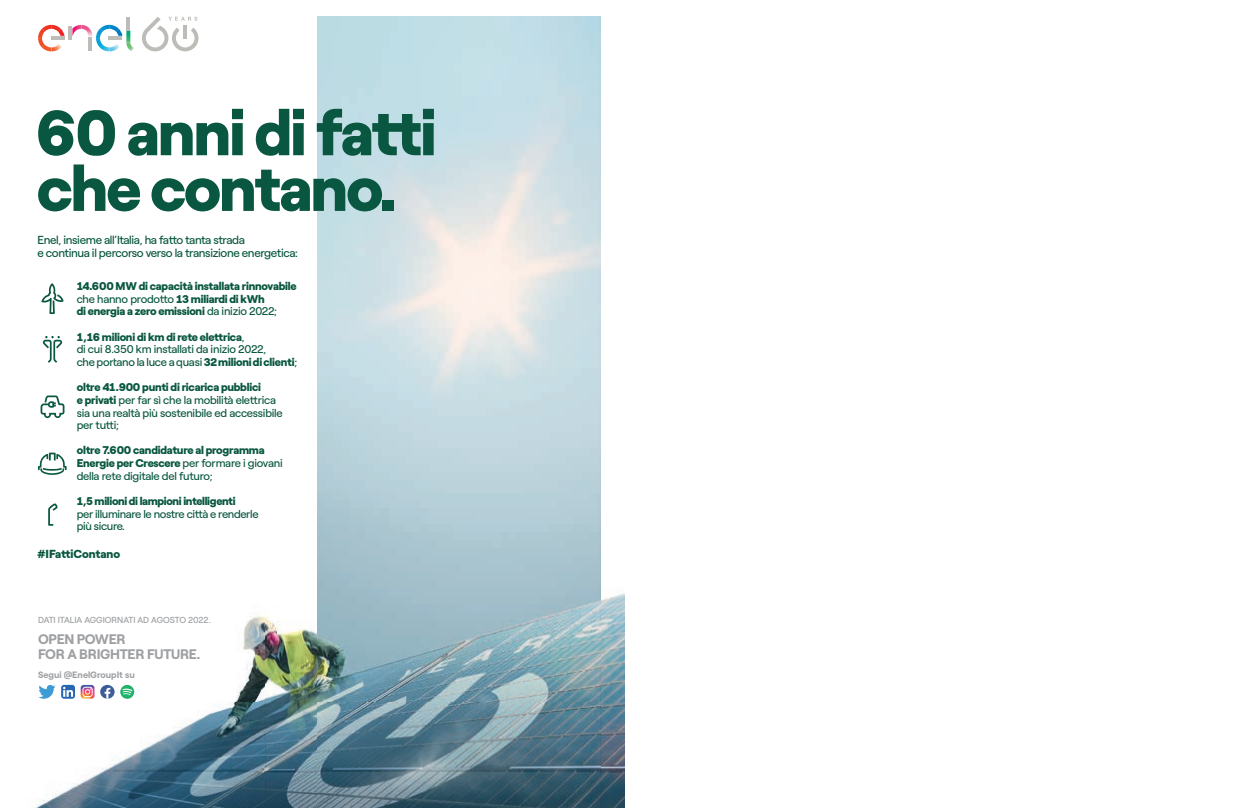
<style>
.page{position:relative;width:1248px;height:808px;background:#fff}
.page>*{position:absolute;margin:0;border:0;box-sizing:border-box;transform-origin:0 0}
.t1{font:900 63.8px/55.7px "Roobert ENEL";letter-spacing:-.03em;color:#095740}
.t2{font:700 13.8px/14.7px "Roobert ENEL";letter-spacing:-.02em;color:#9d9fa2}
.t3{font:11.7px/13.1px "Roobert ENEL";letter-spacing:-.03em;color:#095740}
.t4{font:900 11.7px "Roobert ENEL";color:#095740}
.t5{font:11.2px/12.7px "Roobert ENEL";letter-spacing:-.02em;color:#095740}
.t6{font:900 11.2px/12.7px "Roobert ENEL";letter-spacing:-.02em;color:#095740}
.t7{font:700 9.2px "Roobert ENEL";color:#9d9fa2}
.t8{font:8.8px "Roobert ENEL";color:#9d9fa2}
.s1{font-weight:400}
.s2{font-weight:900}
</style>
<div class="page">
<svg style="left:142px;top:17px;width:56px;height:34px"></svg>
<svg style="left:38px;top:25px;width:26px;height:26px"></svg>
<svg style="left:72px;top:25px;width:62px;height:26px"></svg>
<hr style="left:68px;top:26px;width:4px;height:14px;background:#bcbdb8">
<hr style="left:126px;top:17px;width:4px;height:14px;background:#bcbdb8">
<hr style="left:88px;top:37px;width:4px;height:14px;background:#bcbdb8">
<hr style="left:51px;top:36px;width:13px;height:4px;background:#bcbdb8">
<hr style="left:108px;top:36px;width:14px;height:4px;background:#bcbdb8">
<img style="left:318px;top:17px;width:282px;height:791px">
<img style="left:32px;top:493px;width:286px;height:315px">
<img style="left:600px;top:493px;width:25px;height:315px">
<svg style="left:41px;top:395px;width:23px;height:23px"></svg>
<svg style="left:43px;top:336px;width:19px;height:27px"></svg>
<svg style="left:38px;top:453px;width:29px;height:22px"></svg>
<svg style="left:48px;top:503px;width:10px;height:23px"></svg>
<svg style="left:41px;top:283px;width:23px;height:31px"></svg>
<svg style="left:81px;top:685px;width:13px;height:14px"></svg>
<svg style="left:38px;top:684px;width:17px;height:15px"></svg>
<div style="left:61px;top:685px;width:14px;height:14px;background:#2767b2;border-radius:3px"></div>
<svg style="left:63px;top:687px;width:10px;height:10px"></svg>
<svg style="left:120px;top:685px;width:14px;height:14px"></svg>
<svg style="left:122px;top:688px;width:10px;height:7px"></svg>
<svg style="left:100px;top:685px;width:15px;height:14px"></svg>
<svg style="left:105px;top:688px;width:5px;height:11px"></svg>
<h1 class="t1" style="left:35px;top:99px;width:403px">60 anni di fatti che contano.</h1>
<p class="t3" style="left:37px;top:232px;width:262px">Enel, insieme all’Italia, ha fatto tanta strada<br>e continua il percorso verso la transizione energetica:</p>
<p class="t6" style="left:77px;top:279px;width:221px">14.600 MW di capacità installata rinnovabile <span class="s1">che hanno prodotto</span> 13 miliardi di kWh<br>di energia a zero emissioni <span class="s1">da inizio 2022;</span></p>
<p class="t5" style="left:77px;top:329px;width:222px"><span class="s2">1,16 milioni di km di rete elettrica</span>,<br>di cui 8.350 km installati da inizio 2022,<br>che portano la luce a quasi <span class="s2">32 milioni di clienti</span>;</p>
<p class="t5" style="left:77px;top:380px;width:207px"><span class="s2">oltre 41.900 punti di ricarica pubblici<br>e privati</span> per far sì che la mobilità elettrica sia una realtà più sostenibile ed accessibile per tutti;</p>
<p class="t6" style="left:77px;top:443px;width:207px">oltre 7.600 candidature al programma<br>Energie per Crescere <span class="s1">per formare i giovani della rete digitale del futuro;</span></p>
<p class="t6" style="left:77px;top:494px;width:160px">1,5 milioni di lampioni intelligenti</p>
<p class="t5" style="left:77px;top:507px;width:183px">per illuminare le nostre città e renderle più sicure.</p>
<p class="t4" style="left:37px;top:544px;width:85px">#IFattiContano</p>
<p class="t8" style="left:38px;top:613px;width:174px">DATI ITALIA AGGIORNATI AD AGOSTO 2022.</p>
<p class="t2" style="left:38px;top:631px;width:164px">OPEN POWER<br>FOR A BRIGHTER FUTURE.</p>
<p class="t7" style="left:38px;top:668px;width:98px">Segui @EnelGroupIt su</p>
</div>
